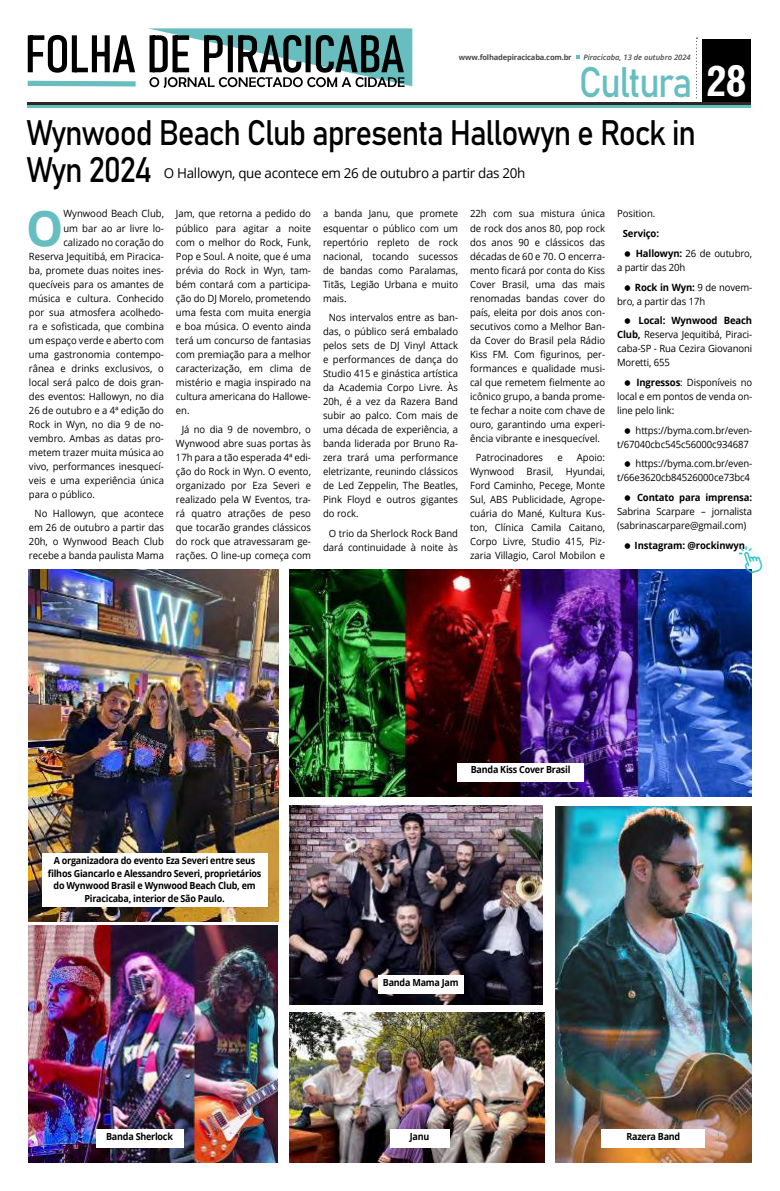
<style>
.page{position:relative;width:780px;height:1191px;background:#fff}
.page>*{position:absolute;margin:0;border:0;box-sizing:border-box;transform-origin:0 0}
.t1{font:700 49.2px "Open Sans";color:#67bec0;scale:.95 1}
.t2{font:42.1px "Bahnschrift";letter-spacing:-.045em;color:#67bec0;scale:.89 1}
.t3{font:700 40.6px "Arena Condensed";color:#fff}
.t4{font:35px/37px "Bahnschrift";letter-spacing:-.04em;color:#000;scale:.9 1}
.t5{font:13.7px "Open Sans";letter-spacing:-.025em;color:#000}
.t6{font:10px/14px "Open Sans";color:#000;text-align:justify;scale:.95 1}
.t7{font:700 10px/19.7px "Open Sans";letter-spacing:-.01em;color:#000;scale:.95 1}
.t8{font:700 9.8px/12.7px "Open Sans";letter-spacing:-.025em;color:#000;text-align:center;scale:.92 1}
.t9{font:700 7.6px "Open Sans";letter-spacing:-.025em;color:#4a4948}
.t10{font:italic 600 7.6px "Open Sans";color:#4a4948}
.s1{font-weight:400}
.s2{font-weight:700}
</style>
<div class="page">
<div style="left:702px;top:39px;width:48px;height:65px;background:#000"></div>
<hr style="left:27px;top:105px;width:723px;height:2px;background:#67bec0">
<hr style="left:27px;top:102px;width:723px;height:3px;background:#2c2824">
<svg style="left:696px;top:38px;width:1px;height:61px"></svg>
<svg style="left:576px;top:55px;width:3px;height:4px"></svg>
<svg style="left:27px;top:28px;width:385px;height:60px"></svg>
<img style="left:29px;top:570px;width:249px;height:351px">
<img style="left:289px;top:570px;width:462px;height:226px">
<img style="left:289px;top:805px;width:253px;height:199px">
<img style="left:28px;top:925px;width:249px;height:237px">
<img style="left:555px;top:807px;width:196px;height:355px">
<img style="left:289px;top:1012px;width:255px;height:150px">
<div style="left:457px;top:763px;width:127px;height:18px;background:#fff"></div>
<div style="left:42px;top:853px;width:225px;height:53px;background:#fff"></div>
<div style="left:378px;top:975px;width:85px;height:19px;background:#fff"></div>
<div style="left:601px;top:1129px;width:104px;height:18px;background:#fff"></div>
<div style="left:96px;top:1129px;width:87px;height:18px;background:#fff"></div>
<div style="left:390px;top:1129px;width:59px;height:18px;background:#fff"></div>
<img style="left:737px;top:545px;width:26px;height:29px">
<p class="t9" style="left:459px;top:52px;width:114px">www.folhadepiracicaba.com.br</p>
<p class="t10" style="left:583px;top:52px;width:109px">Piracicaba, 13 de outubro 2024</p>
<h2 class="t2" style="left:578px;top:50px;width:129px">Cultura</h2>
<h3 class="t4" style="left:27px;top:112px;width:745px">Wynwood Beach Club apresenta Hallowyn e Rock in<br>Wyn 2024</h3>
<h3 class="t5" style="left:164px;top:164px;width:363px">O Hallowyn, que acontece em 26 de outubro a partir das 20h</h3>
<h3 class="t3" style="left:706px;top:56px;width:41px">28</h3>
<h1 class="t1" style="left:26px;top:193px;width:41px">O</h1>
<p class="t6" style="left:63px;top:207px;width:107px">Wynwood Beach Club,</p>
<p class="t6" style="left:63px;top:221px;width:107px">um bar ao ar livre lo-</p>
<p class="t6" style="left:63px;top:235px;width:107px">calizado no coração do</p>
<p class="t6" style="left:29px;top:249px;width:144px">Reserva Jequitibá, em Piracica-</p>
<p class="t6" style="left:29px;top:263px;width:144px">ba, promete duas noites ines-</p>
<p class="t6" style="left:29px;top:277px;width:144px">quecíveis para os amantes de</p>
<p class="t6" style="left:29px;top:291px;width:144px">música e cultura. Conhecido</p>
<p class="t6" style="left:29px;top:305px;width:144px">por sua atmosfera acolhedo-</p>
<p class="t6" style="left:29px;top:319px;width:144px">ra e sofisticada, que combina</p>
<p class="t6" style="left:29px;top:333px;width:144px">um espaço verde e aberto com</p>
<p class="t6" style="left:29px;top:347px;width:144px">uma gastronomia contempo-</p>
<p class="t6" style="left:29px;top:361px;width:144px">rânea e drinks exclusivos, o</p>
<p class="t6" style="left:29px;top:375px;width:144px">local será palco de dois gran-</p>
<p class="t6" style="left:29px;top:389px;width:144px">des eventos: Hallowyn, no dia</p>
<p class="t6" style="left:29px;top:403px;width:144px">26 de outubro e a 4ª edição do</p>
<p class="t6" style="left:29px;top:417px;width:144px">Rock in Wyn, no dia 9 de no-</p>
<p class="t6" style="left:29px;top:431px;width:144px">vembro. Ambas as datas pro-</p>
<p class="t6" style="left:29px;top:445px;width:144px">metem trazer muita música ao</p>
<p class="t6" style="left:29px;top:459px;width:144px">vivo, performances inesquecí-</p>
<p class="t6" style="left:29px;top:473px;width:144px">veis e uma experiência única</p>
<p class="t6" style="left:29px;top:487px;width:71px">para o público.</p>
<p class="t6" style="left:29px;top:506px;width:144px;text-align:center">No Hallowyn, que acontece em 26 de outubro a partir das<br>20h, o Wynwood Beach Club recebe a banda paulista Mama</p>
<p class="t6" style="left:176px;top:207px;width:144px">Jam, que retorna a pedido do público para agitar a noite com o melhor do Rock, Funk, Pop e Soul. A noite, que é uma prévia do Rock in Wyn, tam&shy;bém contará com a participa&shy;ção do DJ Morelo, prometendo uma festa com muita energia e boa música. O evento ainda terá um concurso de fantasias com premiação para a melhor caracterização, em clima de mistério e magia inspirado na cultura americana do Hallowe&shy;en.</p>
<p class="t6" style="left:176px;top:422px;width:144px;text-align:center">Já no dia 9 de novembro, o<br>Wynwood abre suas portas às<br>17h para a tão esperada 4ª edi&shy;ção do Rock in Wyn. O evento, organizado por Eza Severi e realizado pela W Eventos, tra&shy;rá quatro atrações de peso que tocarão grandes clássicos do rock que atravessaram ge&shy;rações. O line-up começa com</p>
<p class="t6" style="left:323px;top:207px;width:144px">a banda Janu, que promete esquentar o público com um repertório repleto de rock nacional, tocando sucessos de bandas como Paralamas, Titãs, Legião Urbana e muito mais.</p>
<p class="t6" style="left:323px;top:310px;width:144px;text-indent:6px">Nos intervalos entre as ban&shy;das, o público será embalado pelos sets de DJ Vinyl Attack e performances de dança do Studio 415 e ginástica artística da Academia Corpo Livre. Às 20h, é a vez da Razera Band subir ao palco. Com mais de uma década de experiência, a banda liderada por Bruno Ra&shy;zera trará uma performance eletrizante, reunindo clássicos de Led Zeppelin, The Beatles, Pink Floyd e outros gigantes do rock.</p>
<p class="t6" style="left:323px;top:526px;width:144px;text-align:center">O trio da Sherlock Rock Band dará continuidade à noite às</p>
<p class="t6" style="left:470px;top:207px;width:144px">22h com sua mistura única de rock dos anos 80, pop rock dos anos 90 e clássicos das décadas de 60 e 70. O encerra&shy;mento ficará por conta do Kiss Cover Brasil, uma das mais renomadas bandas cover do país, eleita por dois anos con&shy;secutivos como a Melhor Ban&shy;da Cover do Brasil pela Rádio Kiss FM. Com figurinos, per&shy;formances e qualidade musi&shy;cal que remetem fielmente ao icônico grupo, a banda prome&shy;te fechar a noite com chave de ouro, garantindo uma experi&shy;ência vibrante e inesquecível.</p>
<p class="t6" style="left:475px;top:450px;width:72px">Patrocinadores</p>
<p class="t6" style="left:557px;top:450px;width:7px">e</p>
<p class="t6" style="left:470px;top:450px;width:144px;text-indent:107px">Apoio:<br>Wynwood Brasil, Hyundai, Ford Caminho, Pecege, Monte Sul, ABS Publicidade, Agrope&shy;cuária do Mané, Kultura Kus&shy;ton, Clínica Camila Caitano, Corpo Livre, Studio 415, Piz&shy;zaria Villagio, Carol Mobilon e</p>
<p class="t6" style="left:617px;top:207px;width:42px">Position.</p>
<p class="t7" style="left:635px;top:223px;width:124px;text-indent:-13px">Serviço:<br>Hallowyn: <span class="s1">26 de outubro,</span></p>
<p class="t6" style="left:635px;top:257px;width:125px;line-height:19.7px;text-indent:-18px">a partir das 20h<br><span class="s2">Rock in Wyn:</span> 9 de novem-</p>
<p class="t6" style="left:617px;top:294px;width:94px">bro, a partir das 17h</p>
<p class="t6" style="left:617px;top:313px;width:144px;text-indent:21px"><span class="s2">Local: Wynwood Beach Club,</span> Reserva Jequitibá, Piraci&shy;caba-SP - Rua Cezira Giovanoni Moretti, 655</p>
<p class="t6" style="left:617px;top:375px;width:144px;text-indent:19px"><span class="s2">Ingressos</span>: Disponíveis no local e em pontos de venda on&shy;line pelo link:</p>
<p class="t6" style="left:617px;top:423px;width:144px;text-indent:18px">https://byma.com.br/even&shy;t/67040cbc545c56000c934687</p>
<p class="t6" style="left:617px;top:456px;width:144px;text-align:right">https://byma.com.br/even&shy;t/66e3620cb84526000ce73bc4</p>
<p class="t7" style="left:637px;top:487px;width:123px">Contato para imprensa:</p>
<p class="t6" style="left:617px;top:504px;width:144px">Sabrina Scarpare – jornalista (sabrinascarpare@gmail.com)</p>
<p class="t7" style="left:634px;top:535px;width:118px">Instagram: @rockinwyn</p>
<p class="t8" style="left:48px;top:853px;width:233px">A organizadora do evento Eza Severi entre seus filhos Giancarlo e Alessandro Severi, proprietários do Wynwood Brasil e Wynwood Beach Club, em Piracicaba, interior de São Paulo.</p>
<p class="t8" style="left:471px;top:763px;width:110px">Banda Kiss Cover Brasil</p>
<p class="t8" style="left:383px;top:975px;width:84px">Banda Mama Jam</p>
<p class="t8" style="left:106px;top:1129px;width:74px">Banda Sherlock</p>
<p class="t8" style="left:410px;top:1129px;width:23px">Janu</p>
<p class="t8" style="left:626px;top:1129px;width:60px">Razera Band</p>
</div>
